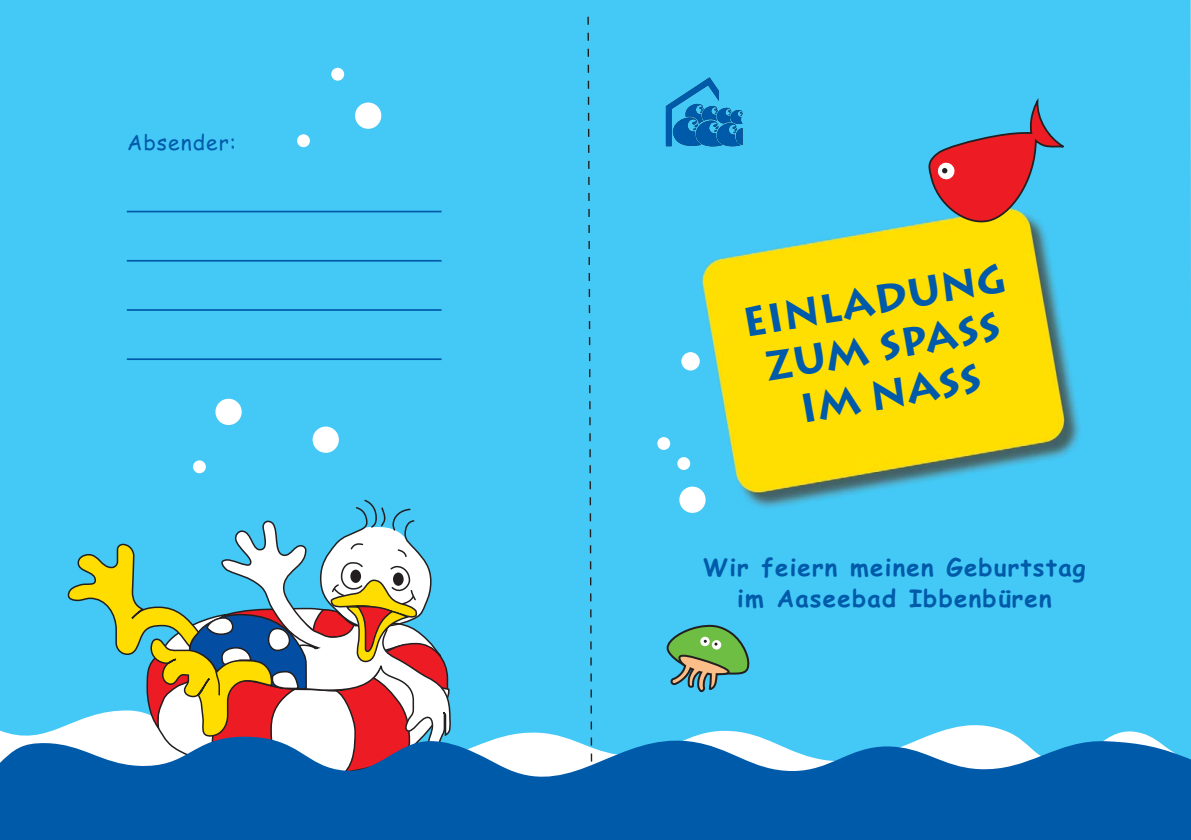
<style>
.page{position:relative;width:1191px;height:840px;background:#fff}
.page>*{position:absolute;margin:0;border:0;box-sizing:border-box;transform-origin:0 0}
.t1{font:700 40.2px/47.2px "Lithos";color:#005aaa;text-align:center}
.t2{font:700 24px/31px "Comic Sans MS";letter-spacing:.05em;color:#005aaa;text-align:center}
.t3{font:21px "Comic Sans MS";letter-spacing:.05em;color:#005aaa}
</style>
<div class="page">
<div style="left:0;top:0;width:1191px;height:732px;background:#44c8f5"></div>
<svg style="left:666px;top:77px;width:77px;height:74px"></svg>
<img style="left:700px;top:207px;width:381px;height:303px">
<svg style="left:587px;top:15px;width:6px;height:717px"></svg>
<svg style="left:927px;top:101px;width:143px;height:127px"></svg>
<div style="left:215px;top:398px;width:27px;height:27px;background:#fff;border-radius:50%"></div>
<div style="left:679px;top:486px;width:26px;height:26px;background:#fff;border-radius:50%"></div>
<div style="left:312px;top:426px;width:27px;height:26px;background:#fff;border-radius:50%"></div>
<div style="left:681px;top:352px;width:19px;height:18px;background:#fff;border-radius:50%"></div>
<div style="left:657px;top:437px;width:13px;height:12px;background:#fff;border-radius:50%"></div>
<hr style="left:127px;top:210px;width:314px;height:2px;background:#005aaa">
<hr style="left:127px;top:260px;width:314px;height:1px;background:#005aaa">
<hr style="left:127px;top:309px;width:314px;height:1px;background:#005aaa">
<hr style="left:127px;top:358px;width:314px;height:2px;background:#005aaa">
<div style="left:677px;top:457px;width:13px;height:12px;background:#fff;border-radius:50%"></div>
<div style="left:297px;top:134px;width:13px;height:13px;background:#fff;border-radius:50%"></div>
<div style="left:355px;top:102px;width:26px;height:27px;background:#fff;border-radius:50%"></div>
<div style="left:331px;top:68px;width:13px;height:13px;background:#fff;border-radius:50%"></div>
<div style="left:193px;top:460px;width:13px;height:13px;background:#fff;border-radius:50%"></div>
<svg style="left:67px;top:498px;width:387px;height:234px"></svg>
<svg style="left:0;top:732px;width:1191px;height:107px;fill:#005aaa"></svg>
<svg style="left:667px;top:621px;width:84px;height:192px"></svg>
<p class="t3" style="left:127px;top:133px;width:111px">Absender:</p>
<h1 class="t1" style="left:739px;top:300px;width:268px;rotate:-10deg">Einladung zum Spaß im Nass</h1>
<p class="t2" style="left:703px;top:553px;width:384px">Wir feiern meinen Geburtstag im Aaseebad Ibbenbüren</p>
</div>
